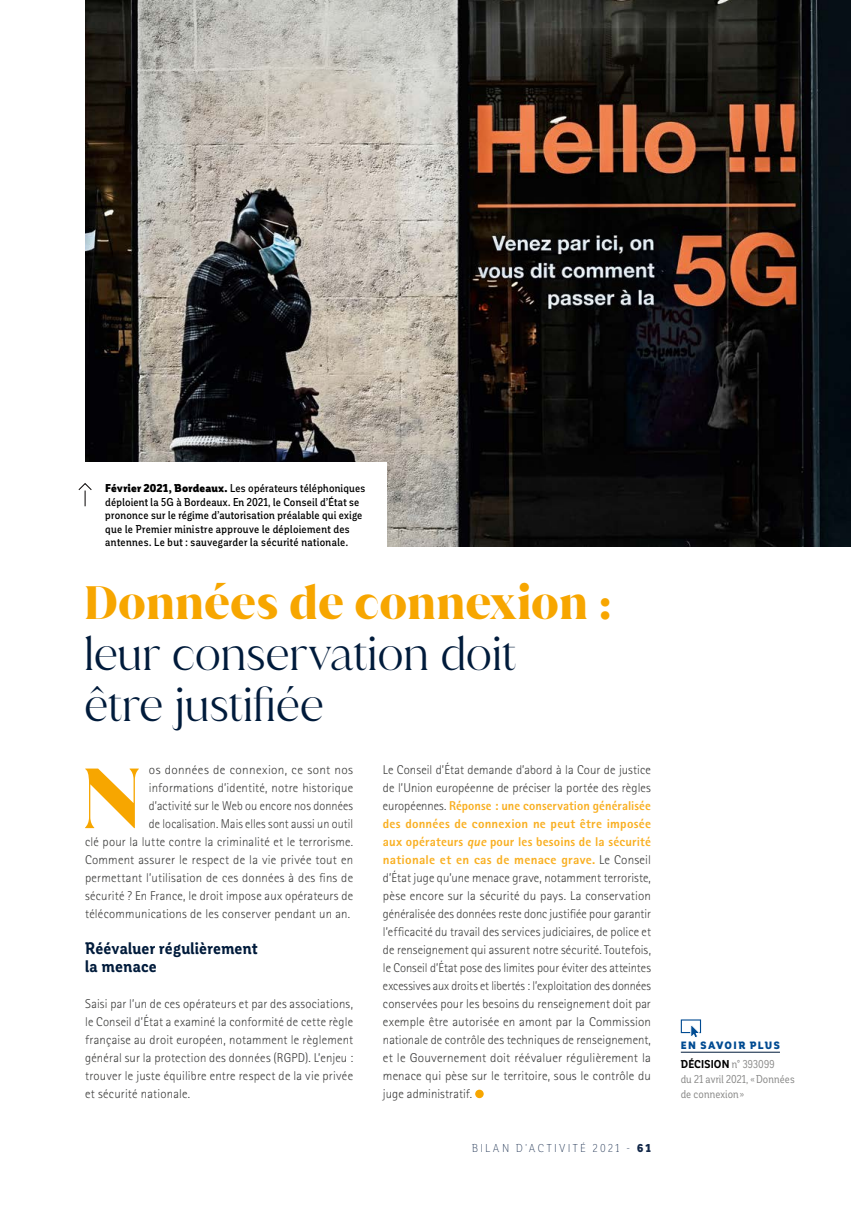
<style>
.page{position:relative;width:851px;height:1212px;background:#fff}
.page>*{position:absolute;margin:0;border:0;box-sizing:border-box;transform-origin:0 0}
.t1{font:900 81.75px "Juana Alt";color:#f7a600}
.t2{font:300 45px/51px "Juana Alt";letter-spacing:-.01em;color:#001b3b}
.t3{font:700 45px "Juana Alt";color:#f7a600}
.t4{font:700 16.5px/18px "Corporative Cnd";letter-spacing:.015em;color:#001b3b}
.t5{font:300 12.75px/18px "Rotis Sans Serif Std";letter-spacing:.015em;color:#3b3b3a;text-align:justify}
.t6{font:500 11.25px/13.5px "Corporative Cnd";letter-spacing:.025em;color:#000}
.t7{font:11.25px/15px "Corporative Cnd";letter-spacing:.01em;color:#878786}
.t8{font:300 11.25px "Corporative Cnd";letter-spacing:.24em;color:#14294a}
.t9{font:900 10.5px "Corporative Cnd";letter-spacing:.135em;color:#004b92}
.s1{font-weight:900}
.s2{font-weight:800;color:#f9af21}
.s3{font-weight:800;font-style:italic;color:#f9af21}
.s4{font-weight:700;color:#000}
</style>
<div class="page">
<img style="left:85px;top:0;width:765px;height:546px">
<hr style="left:680px;top:1052px;width:99px;height:1px;background:#001b3b">
<div style="left:680px;top:1019px;width:21px;height:14px;border:1px solid #004b92"></div>
<svg style="left:690px;top:1025px;width:9px;height:13px"></svg>
<div style="left:475px;top:1089px;width:8px;height:9px;background:#f7a600;border-radius:50%"></div>
<div style="left:84px;top:462px;width:302px;height:106px;background:#fff"></div>
<svg style="left:78px;top:483px;width:14px;height:23px"></svg>
<p class="t6" style="left:105px;top:482px;width:261px"><span class="s1">Février 2021, Bordeaux.</span> Les opérateurs téléphoniques déploient la 5G à Bordeaux. En 2021, le Conseil d’État se prononce sur le régime d’autorisation préalable qui exige que le Premier ministre approuve le déploiement des antennes. Le but : sauvegarder la sécurité nationale.</p>
<h2 class="t3" style="left:84px;top:573px;width:529px">Données de connexion :</h2>
<h2 class="t2" style="left:84px;top:627px;width:433px">leur conservation doit être justifiée</h2>
<p class="t5" style="left:85px;top:761px;width:269px;text-align:right">os données de connexion, ce sont nos informations d’identité, notre historique<br>d’activité sur le Web ou encore nos données<br>de localisation. Mais elles sont aussi un outil<br>clé pour la lutte contre la criminalité et le terrorisme.<br>Comment assurer le respect de la vie privée tout en permettant l’utilisation de ces données à des fins de sécurité ? En France, le droit impose aux opérateurs de télécommunications de les conserver pendant un an.</p>
<p class="t4" style="left:85px;top:939px;width:174px">Réévaluer régulièrement la menace</p>
<p class="t5" style="left:85px;top:995px;width:269px">Saisi par l’un de ces opérateurs et par des associations, le Conseil d’État a examiné la conformité de cette règle française au droit européen, notamment le règlement général sur la protection des données (RGPD). L’enjeu : trouver le juste équilibre entre respect de la vie privée et sécurité nationale.</p>
<h1 class="t1" style="left:82px;top:743px;width:60px">N</h1>
<p class="t5" style="left:383px;top:761px;width:269px">Le Conseil d’État demande d’abord à la Cour de justice de l’Union européenne de préciser la portée des règles européennes. <span class="s2">Réponse : une conservation généralisée des données de connexion ne peut être imposée aux opérateurs</span> <span class="s3">que</span> <span class="s2">pour les besoins de la sécurité nationale et en cas de menace grave.</span> Le Conseil d’État juge qu’une menace grave, notamment terroriste, pèse encore sur la sécurité du pays. La conservation généralisée des données reste donc justifiée pour garantir l’efficacité du travail des services judiciaires, de police et de renseignement qui assurent notre sécurité. Toutefois, le Conseil d’État pose des limites pour éviter des atteintes excessives aux droits et libertés : l’exploitation des données conservées pour les besoins du renseignement doit par exemple être autorisée en amont par la Commission nationale de contrôle des techniques de renseignement, et le Gouvernement doit réévaluer régulièrement la menace qui pèse sur le territoire, sous le contrôle du juge administratif.</p>
<p class="t8" style="left:472px;top:1142px;width:180px">BILAN D’ACTIVITÉ 2021 - <span class="s1">61</span></p>
<p class="t9" style="left:680px;top:1040px;width:101px">EN SAVOIR PLUS</p>
<p class="t7" style="left:680px;top:1057px;width:115px"><span class="s4">DÉCISION</span> n° 393099<br>du 21 avril 2021, «Données de connexion»</p>
</div>
